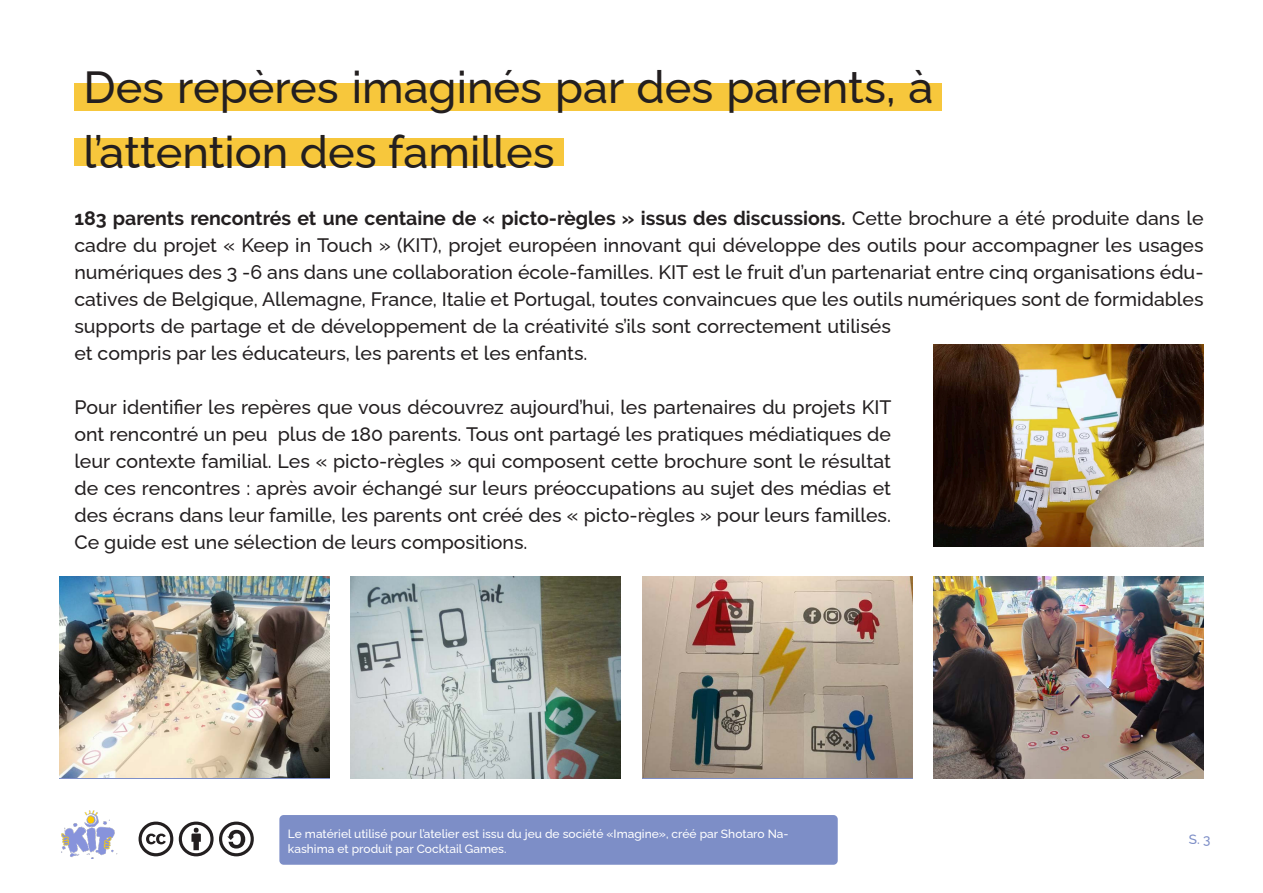
<style>
.page{position:relative;width:1263px;height:893px;background:#fff}
.page>*{position:absolute;margin:0;border:0;box-sizing:border-box;transform-origin:0 0}
.t1{font:500 45px/64.8px "Raleway";color:#231f20}
.Paragraphe_13pt{font:500 19.5px/27px "Raleway";color:#231f20}
.t2{font:500 13.5px "Raleway";color:#7d8ec7}
.t3{font:500 12px/14.4px "Raleway";color:#fff}
.s1{font-weight:700}
</style>
<div class="page">
<div style="left:74px;top:83px;width:868px;height:28px;background:#f7c73c"></div>
<div style="left:74px;top:138px;width:489px;height:28px;background:#f7c73c"></div>
<img style="left:60px;top:576px;width:270px;height:202px">
<img style="left:351px;top:576px;width:270px;height:203px">
<img style="left:642px;top:576px;width:270px;height:202px">
<img style="left:933px;top:344px;width:270px;height:203px">
<img style="left:933px;top:576px;width:270px;height:203px">
<div style="left:279px;top:815px;width:559px;height:50px;background:#7d8ec7;border-radius:4px"></div>
<img style="left:61px;top:810px;width:56px;height:49px">
<svg style="left:139px;top:822px;width:34px;height:34px"></svg>
<svg style="left:179px;top:822px;width:75px;height:34px"></svg>
<p class="t1" style="left:83px;top:50px;width:851px">Des repères imaginés par des parents, à l’attention des familles</p>
<p class="Paragraphe_13pt" style="left:74px;top:202px;width:1131px"><span class="s1">183 parents rencontrés et une centaine de « picto-règles » issus des discussions.</span> Cette brochure a été produite dans le cadre du projet « Keep in Touch » (KIT), projet européen innovant qui développe des outils pour accompagner les usages numériques des 3 -6 ans dans une collaboration école-familles. KIT est le fruit d’un partenariat entre cinq organisations édu&shy;catives de Belgique, Allemagne, France, Italie et Portugal, toutes convaincues que les outils numériques sont de formidables supports de partage et de développement de la créativité s’ils sont correctement utilisés<br>et compris par les éducateurs, les parents et les enfants.</p>
<p class="Paragraphe_13pt" style="left:74px;top:391px;width:819px;text-align:justify">Pour identifier les repères que vous découvrez aujourd’hui, les partenaires du projets KIT ont rencontré un peu plus de 180 parents. Tous ont partagé les pratiques médiatiques de leur contexte familial. Les « picto-règles » qui composent cette brochure sont le résultat de ces rencontres : après avoir échangé sur leurs préoccupations au sujet des médias et des écrans dans leur famille, les parents ont créé des « picto-règles » pour leurs familles.<br>Ce guide est une sélection de leurs compositions.</p>
<p class="t3" style="left:288px;top:825px;width:502px">Le matériel utilisé pour l’atelier est issu du jeu de société «Imagine», créé par Shotaro Na&shy;kashima et produit par Cocktail Games.</p>
<p class="t2" style="left:1189px;top:828px;width:23px">S. 3</p>
</div>
